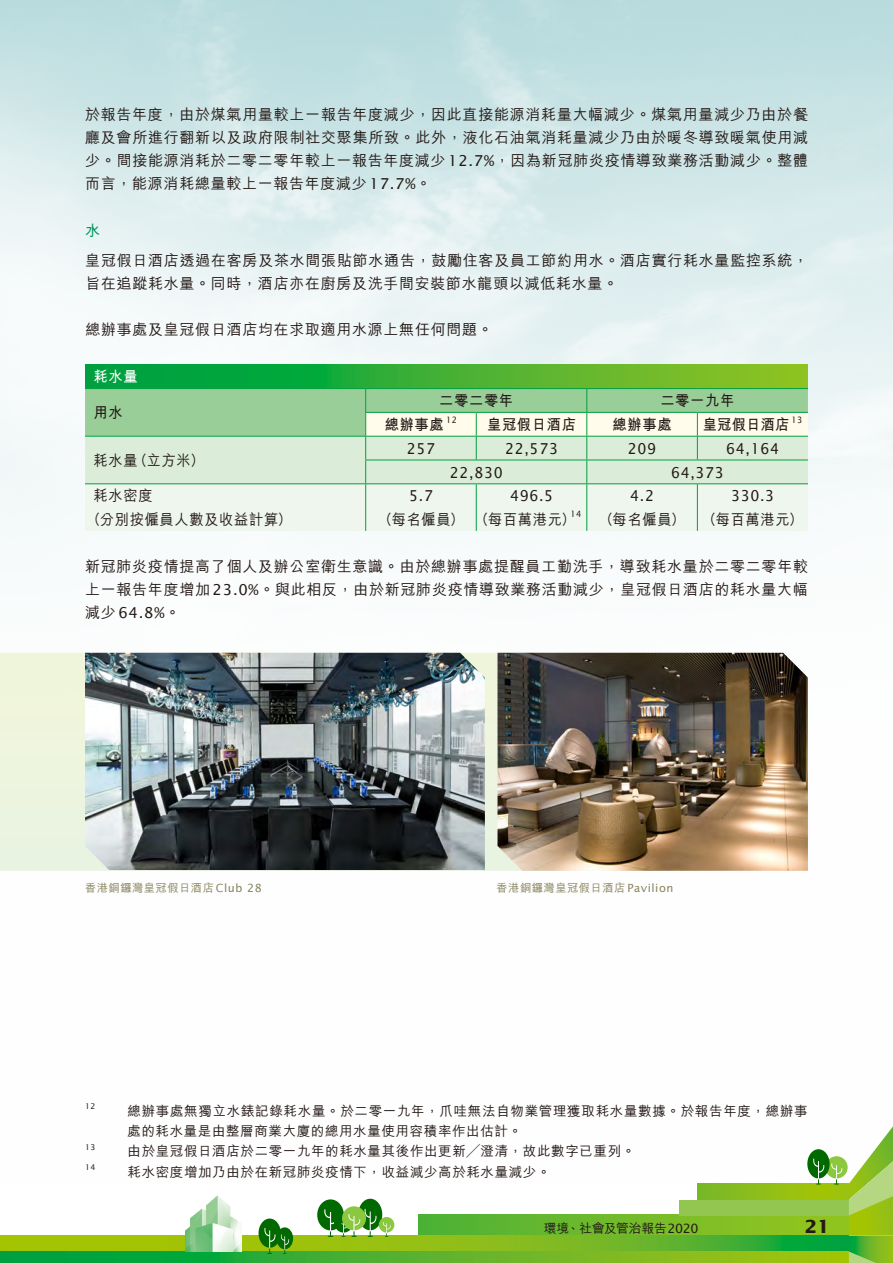
<style>
.page{position:relative;width:893px;height:1263px;background:#fff}
.page>*{position:absolute;margin:0;border:0;box-sizing:border-box;transform-origin:0 0}
.t1{font:700 18px "Lucida Sans Std";color:#231916}
.t2{font:500 15px/23.2px "M Hei HK";letter-spacing:.045em;color:#231916}
.t3{font:500 15px/23.2px "M Hei HK";letter-spacing:.045em;color:#231916;scale:.95 1}
.t4{font:15px "Lucida Sans Std";letter-spacing:.045em;color:#231916;scale:.95 1}
.t5{font:700 15px "M Hei HK";letter-spacing:.045em;color:#231916;scale:.95 1}
.t6{font:15px "Lucida Sans Std";letter-spacing:.045em;color:#231916}
.t7{font:700 15px "M Hei HK";color:#fff;scale:.95 1}
.t8{font:700 15px "M Hei HK";color:#009859}
.t9{font:500 13.5px/20.2px "M Hei HK";letter-spacing:.045em;color:#231916}
.t10{font:500 12.75px "M Hei HK";letter-spacing:-.01em;color:#231916}
.t11{font:500 11.25px "M Hei HK";letter-spacing:.045em;color:#86845d}
.t12{font:8.7px "Lucida Sans Std";color:#231916;scale:.95 1}
.t13{font:7.8px "Lucida Sans Std";color:#231916}
.s1{font-family:"Lucida Sans Std";font-weight:400}
.s2{font-family:"M Hei HK";font-weight:500}
</style>
<div class="page">
<img style="left:0;top:0;width:893px;height:653px">
<svg style="left:419px;top:1215px;width:388px;height:21px;background:#6fba2b"></svg>
<svg style="left:0;top:1236px;width:807px;height:15px;background:#7fbb19"></svg>
<svg style="left:0;top:1251px;width:807px;height:12px;background:#4cb12e"></svg>
<svg style="left:698px;top:1183px;width:109px;height:16px;background:#8bbd1b"></svg>
<div style="left:679px;top:1199px;width:170px;height:16px;background:#92c651"></div>
<svg style="left:807px;top:1126px;width:86px;height:137px"></svg>
<img style="left:185px;top:1195px;width:57px;height:56px">
<svg style="left:259px;top:1218px;width:34px;height:36px"></svg>
<svg style="left:317px;top:1199px;width:77px;height:38px"></svg>
<svg style="left:85px;top:365px;width:723px;height:23px;background:#3eb033"></svg>
<svg style="left:85px;top:389px;width:723px;height:142px;background:#d1e8ce"></svg>
<hr style="left:697px;top:460px;width:111px;height:1px;background:#00a041">
<hr style="left:85px;top:483px;width:281px;height:1px;background:#00a041">
<hr style="left:366px;top:483px;width:110px;height:1px;background:#00a041">
<hr style="left:365px;top:484px;width:1px;height:47px;background:#00a041">
<hr style="left:476px;top:483px;width:111px;height:1px;background:#00a041">
<hr style="left:476px;top:484px;width:1px;height:47px;background:#00a041">
<hr style="left:587px;top:483px;width:110px;height:1px;background:#00a041">
<hr style="left:586px;top:484px;width:1px;height:47px;background:#00a041">
<hr style="left:697px;top:483px;width:111px;height:1px;background:#00a041">
<hr style="left:697px;top:484px;width:1px;height:47px;background:#00a041">
<hr style="left:85px;top:388px;width:281px;height:1px;background:#00a041">
<hr style="left:366px;top:388px;width:110px;height:1px;background:#00a041">
<hr style="left:476px;top:388px;width:111px;height:1px;background:#00a041">
<hr style="left:587px;top:388px;width:110px;height:1px;background:#00a041">
<hr style="left:697px;top:388px;width:111px;height:1px;background:#00a041">
<div style="left:0;top:653px;width:497px;height:218px;background:#eef5de"></div>
<img style="left:85px;top:653px;width:400px;height:217px">
<img style="left:497px;top:653px;width:311px;height:218px">
<p class="t2" style="left:85px;top:101px;width:725px;text-align:justify">於報告年度，由於煤氣用量較上一報告年度減少，因此直接能源消耗量大幅減少。煤氣用量減少乃由於餐廳及會所進行翻新以及政府限制社交聚集所致。此外，液化石油氣消耗量減少乃由於暖冬導致暖氣使用減少。間接能源消耗於二零二零年較上一報告年度減少 <span class="s1">12.7%</span>，因為新冠肺炎疫情導致業務活動減少。整體而言，能源消耗總量較上一報告年度減少 <span class="s1">17.7%</span>。</p>
<p class="t8" style="left:85px;top:220px;width:16px">水</p>
<p class="t2" style="left:85px;top:247px;width:724px">皇冠假日酒店透過在客房及茶水間張貼節水通告，鼓勵住客及員工節約用水。酒店實行耗水量監控系統，旨在追蹤耗水量。同時，酒店亦在廚房及洗手間安裝節水龍頭以減低耗水量。</p>
<p class="t2" style="left:85px;top:317px;width:409px">總辦事處及皇冠假日酒店均在求取適用水源上無任何問題。</p>
<p class="t7" style="left:94px;top:366px;width:48px">耗水量</p>
<p class="t5" style="left:94px;top:402px;width:32px">用水</p>
<p class="t5" style="left:439px;top:390px;width:79px">二零二零年</p>
<p class="t5" style="left:660px;top:390px;width:79px">二零一九年</p>
<p class="t5" style="left:385px;top:414px;width:64px">總辦事處</p>
<p class="t12" style="left:446px;top:414px;width:13px">12</p>
<p class="t5" style="left:487px;top:414px;width:95px">皇冠假日酒店</p>
<p class="t5" style="left:613px;top:414px;width:64px">總辦事處</p>
<p class="t5" style="left:703px;top:414px;width:93px">皇冠假日酒店</p>
<p class="t12" style="left:792px;top:414px;width:13px">13</p>
<p class="t3" style="left:94px;top:447px;width:118px">耗水量（立方米）</p>
<p class="t4" style="left:407px;top:440px;width:31px">257</p>
<p class="t4" style="left:505px;top:440px;width:57px">22,573</p>
<p class="t4" style="left:628px;top:440px;width:31px">209</p>
<p class="t4" style="left:726px;top:440px;width:57px">64,164</p>
<p class="t4" style="left:450px;top:464px;width:57px">22,830</p>
<p class="t4" style="left:671px;top:464px;width:57px">64,373</p>
<p class="t3" style="left:87px;top:483px;width:217px;text-indent:7px">耗水密度<br>（分別按僱員人數及收益計算）</p>
<p class="t4" style="left:409px;top:487px;width:27px">5.7</p>
<p class="t4" style="left:731px;top:487px;width:47px">330.3</p>
<p class="t3" style="left:702px;top:506px;width:108px">（每百萬港元）</p>
<p class="t2" style="left:85px;top:553px;width:724px">新冠肺炎疫情提高了個人及辦公室衛生意識。由於總辦事處提醒員工勤洗手，導致耗水量於二零二零年較上一報告年度增加 <span class="s1">23.0%</span>。與此相反，由於新冠肺炎疫情導致業務活動減少，皇冠假日酒店的耗水量大幅</p>
<p class="t6" style="left:85px;top:604px;width:96px"><span class="s2">減少</span> 64.8%<span class="s2">。</span></p>
<p class="t4" style="left:630px;top:487px;width:27px">4.2</p>
<p class="t3" style="left:599px;top:506px;width:92px">（每名僱員）</p>
<p class="t4" style="left:510px;top:487px;width:47px">496.5</p>
<p class="t3" style="left:475px;top:506px;width:108px">（每百萬港元）</p>
<p class="t12" style="left:571px;top:509px;width:13px">14</p>
<p class="t3" style="left:378px;top:506px;width:92px">（每名僱員）</p>
<p class="t11" style="left:85px;top:879px;width:178px">香港銅鑼灣皇冠假日酒店 <span class="s1">Club 28</span></p>
<p class="t11" style="left:496px;top:879px;width:178px">香港銅鑼灣皇冠假日酒店 <span class="s1">Pavilion</span></p>
<p class="t13" style="left:85px;top:1102px;width:12px">12</p>
<p class="t9" style="left:127px;top:1099px;width:682px">總辦事處無獨立水錶記錄耗水量。於二零一九年，爪哇無法自物業管理獲取耗水量數據。於報告年度，總辦事處的耗水量是由整層商業大廈的總用水量使用容積率作出估計。</p>
<p class="t13" style="left:85px;top:1142px;width:12px">13</p>
<p class="t9" style="left:128px;top:1140px;width:509px">由於皇冠假日酒店於二零一九年的耗水量其後作出更新╱澄清，故此數字已重列。</p>
<p class="t13" style="left:85px;top:1162px;width:12px">14</p>
<p class="t9" style="left:128px;top:1160px;width:425px">耗水密度增加乃由於在新冠肺炎疫情下，收益減少高於耗水量減少。</p>
<p class="t10" style="left:544px;top:1219px;width:156px">環境、社會及管治報告<span class="s1">2020</span></p>
<p class="t1" style="left:805px;top:1216px;width:26px">21</p>
</div>
